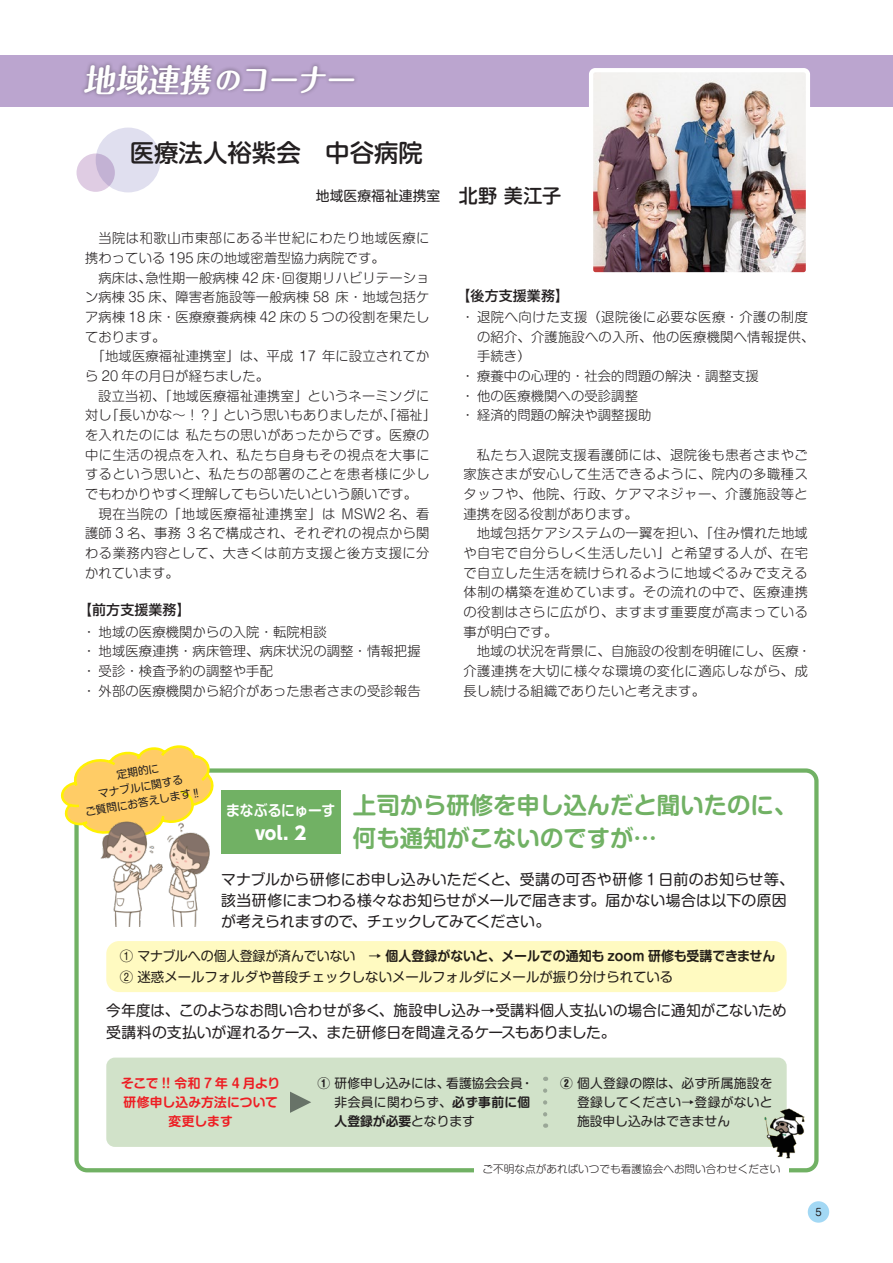
<style>
.page{position:relative;width:893px;height:1263px;background:#fff}
.page>*{position:absolute;margin:0;border:0;box-sizing:border-box;transform-origin:0 0}
.t1{font:700 31.95px "Maru Fo Pro";color:#fff}
.t2{font:500 24.45px "Shin M Go Pro";color:#231f20}
.t3{font:700 23.4px/33px "Shin M Go Pro De";color:#71b164}
.t4{font:800 17.85px "UD Shin Go NT Pro";color:#fff}
.t5{font:14.85px/21.3px "Shin M Go Pro";letter-spacing:.005em;color:#231f20}
.t6{font:700 14.85px "Shin M Go Pro De";letter-spacing:-.01em;color:#fff;scale:.93 1}
.t7{font:500 13.95px "Shin M Go Pro";letter-spacing:.01em;color:#231f20}
.t8{font:13.8px "Shin M Go Pro";color:#231f20}
.t9{font:300 13.35px/19.6px "Shin M Go Pro";letter-spacing:.015em;color:#231f20}
.t10{font:300 13.35px/19.6px "Shin M Go Pro";letter-spacing:.04em;color:#231f20}
.t11{font:700 13.35px "Shin M Go Pro De";color:#231f20}
.t12{font:300 13.35px "Shin M Go Pro";letter-spacing:.05em;color:#231f20}
.t13{font:13.35px "Shin M Go Pro";color:#231f20}
.t14{font:300 13.35px "Shin M Go Pro";letter-spacing:.055em;color:#231f20}
.t15{font:12.75px/19.2px "Shin M Go Pro";letter-spacing:.025em;color:#231f20;text-align:justify}
.t16{font:12.75px/19.2px "Shin M Go Pro";color:#231f20;text-align:right}
.t17{font:700 12.75px/19.2px "Shin M Go Pro De";letter-spacing:.005em;color:#ee1d23;text-align:center}
.t18{font:700 12.75px "Shin M Go Pro De";color:#231f20}
.t19{font:300 10.65px "Shin M Go Pro";color:#231f20}
.t20{font:10.65px/15.5px "Shin M Go Pro";color:#231f20;text-align:center}
.t21{font:10.2px "Shin M Go Pro";color:#231f20}
.s1{font-size:25.5px}
.s2{font-weight:500;font-size:19.2px}
.s3{font-family:"Shin M Go Pro";font-weight:400}
.s4{font-weight:700}
.s5{font-family:"Shin M Go Pro De";font-weight:700}
</style>
<div class="page">
<div style="left:808px;top:1201px;width:21px;height:22px;background:#a3d8f4;border-radius:50%"></div>
<div style="left:96px;top:128px;width:65px;height:64px;background:#e0dfef;border-radius:50%"></div>
<svg style="left:77px;top:153px;width:38px;height:39px"></svg>
<div style="left:0;top:55px;width:893px;height:51px;background:#bba5cf"></div>
<div style="left:80px;top:61px;width:279px;height:38px;background:#231f20;opacity:.5"></div>
<img style="left:594px;top:73px;width:211px;height:198px">
<div style="left:589px;top:68px;width:221px;height:208px;border:4px solid #fff;border-radius:4px"></div>
<div style="left:74px;top:768px;width:745px;height:404px;border:4px solid #71b164;border-radius:11px"></div>
<div style="left:221px;top:790px;width:119px;height:63px;background:#71b164"></div>
<div style="left:474px;top:1161px;width:315px;height:17px;background:#fff"></div>
<svg style="left:60px;top:745px;width:158px;height:98px"></svg>
<div style="left:106px;top:941px;width:681px;height:51px;background:#fffac1;border-radius:13px"></div>
<img style="left:98px;top:809px;width:116px;height:117px">
<div style="left:106px;top:1057px;width:681px;height:90px;background:#d1e2c9;border-radius:9px"></div>
<svg style="left:290px;top:1091px;width:21px;height:22px"></svg>
<svg style="left:543px;top:1090px;width:4px;height:38px"></svg>
<img style="left:764px;top:1104px;width:41px;height:55px">
<h1 class="t1" style="left:84px;top:54px;width:278px">地域連携<span class="s1">の</span>コーナー</h1>
<h2 class="t2" style="left:130px;top:133px;width:295px">医療法人裕紫会　中谷病院</h2>
<p class="t8" style="left:316px;top:184px;width:266px">地域医療福祉連携室 　<span class="s2">北野 美江子　</span></p>
<p class="t10" style="left:85px;top:227px;width:346px;text-indent:13px">当院は和歌山市東部にある半世紀にわたり地域医療に携わっている 195 床の地域密着型協力病院です。</p>
<p class="t9" style="left:98px;top:266px;width:333px">病床は、急性期一般病棟 42 床・回復期リハビリテーショ</p>
<p class="t9" style="left:85px;top:286px;width:346px">ン病棟 35 床、障害者施設等一般病棟 58 床・地域包括ケ</p>
<p class="t9" style="left:85px;top:306px;width:346px">ア病棟 18 床・医療療養病棟 42 床の 5 つの役割を果たし</p>
<p class="t9" style="left:85px;top:325px;width:82px">ております。</p>
<p class="t9" style="left:92px;top:345px;width:339px">「地域医療福祉連携室」は、平成 17 年に設立されてか</p>
<p class="t9" style="left:85px;top:365px;width:186px">ら 20 年の月日が経ちました。</p>
<p class="t9" style="left:98px;top:384px;width:333px">設立当初、「地域医療福祉連携室」というネーミングに</p>
<p class="t9" style="left:85px;top:404px;width:352px">対し「長いかな～！？」という思いもありましたが、「福祉」</p>
<p class="t9" style="left:85px;top:424px;width:346px">を入れたのには私たちの思いがあったからです。医療の</p>
<p class="t12" style="left:85px;top:444px;width:346px">中に生活の視点を入れ、私たち自身もその視点を大事に</p>
<p class="t12" style="left:85px;top:464px;width:346px">するという思いと、私たちの部署のことを患者様に少し</p>
<p class="t9" style="left:85px;top:483px;width:334px">でもわかりやすく理解してもらいたいという願いです。</p>
<p class="t14" style="left:98px;top:503px;width:333px">現在当院の「地域医療福祉連携室」は MSW2 名、看</p>
<p class="t9" style="left:85px;top:522px;width:346px">護師 3 名、事務 3 名で構成され、それぞれの視点から関</p>
<p class="t10" style="left:85px;top:542px;width:346px">わる業務内容として、大きくは前方支援と後方支援に分</p>
<p class="t9" style="left:85px;top:561px;width:95px">かれています。</p>
<p class="t7" style="left:78px;top:599px;width:114px">【前方支援業務】</p>
<p class="t9" style="left:83px;top:620px;width:340px">・地域の医療機関からの入院・転院相談<br>・地域医療連携・病床管理、病床状況の調整・情報把握・受診・検査予約の調整や手配<br>・外部の医療機関から紹介があった患者さまの受診報告</p>
<p class="t7" style="left:456px;top:284px;width:114px">【後方支援業務】</p>
<p class="t10" style="left:461px;top:306px;width:348px">・退院へ向けた支援（退院後に必要な医療・介護の制度</p>
<p class="t9" style="left:477px;top:325px;width:339px">の紹介、介護施設への入所、他の医療機関へ情報提供、</p>
<p class="t9" style="left:477px;top:345px;width:55px">手続き）</p>
<p class="t9" style="left:461px;top:365px;width:299px">・療養中の心理的・社会的問題の解決・調整支援</p>
<p class="t9" style="left:461px;top:384px;width:178px">・他の医療機関への受診調整</p>
<p class="t9" style="left:461px;top:404px;width:192px">・経済的問題の解決や調整援助</p>
<p class="t9" style="left:463px;top:443px;width:346px;text-align:justify;text-indent:13px">私たち入退院支援看護師には、退院後も患者さまやご家族さまが安心して生活できるように、院内の多職種スタッフや、他院、行政、ケアマネジャー、介護施設等と連携を図る役割があります。</p>
<p class="t9" style="left:463px;top:522px;width:346px;text-align:justify;text-indent:13px">地域包括ケアシステムの一翼を担い、「住み慣れた地域や自宅で自分らしく生活したい」と希望する人が、在宅で自立した生活を続けられるように地域ぐるみで支える体制の構築を進めています。その流れの中で、医療連携の役割はさらに広がり、ますます重要度が高まっている事が明白です。</p>
<p class="t9" style="left:463px;top:640px;width:349px;text-indent:13px">地域の状況を背景に、自施設の役割を明確にし、医療・介護連携を大切に様々な環境の変化に適応しながら、成長し続ける組織でありたいと考えます。</p>
<p class="t20" style="left:78px;top:773px;width:119px;rotate:-10deg">定期的に<br>マナブルに関する<br>ご質問にお答えします‼</p>
<p class="t6" style="left:226px;top:798px;width:119px">まなぶるにゅーす</p>
<h3 class="t4" style="left:255px;top:819px;width:53px">vol. 2</h3>
<h3 class="t3" style="left:353px;top:786px;width:446px">上司から研修を申し込んだと聞いたのに、何も通知がこないのですが…</h3>
<p class="t5" style="left:221px;top:866px;width:574px">マナブルから研修にお申し込みいただくと、受講の可否や研修 1 日前のお知らせ等、該当研修にまつわる様々なお知らせがメールで届きます。届かない場合は以下の原因が考えられますので、チェックしてみてください。</p>
<p class="t11" style="left:106px;top:945px;width:670px"><span class="s3">　① マナブルへの個人登録が済んでいない　→</span> 個人登録がないと、メールでの通知も ZOOM 研修も受講できません</p>
<p class="t13" style="left:106px;top:966px;width:568px">　② 迷惑メールフォルダや普段チェックしないメールフォルダにメールが振り分けられている</p>
<p class="t5" style="left:106px;top:998px;width:682px">今年度は、このようなお問い合わせが多く、施設申し込み→受講料個人支払いの場合に通知がこないため受講料の支払いが遅れるケース、また研修日を間違えるケースもありました。</p>
<p class="t17" style="left:121px;top:1072px;width:160px">そこで !! 令和 7 年 4 月より研修申し込み方法について変更します</p>
<p class="t16" style="left:318px;top:1072px;width:217px"><span class="s4">①</span> 研修申し込みには、看護協会会員・非会員に関わらず、<span class="s5">必ず事前に個</span></p>
<p class="t18" style="left:335px;top:1111px;width:142px">人登録が必要<span class="s3">となります</span></p>
<p class="t15" style="left:577px;top:1072px;width:197px;text-indent:-17px"><span class="s4">②</span> 個人登録の際は、必ず所属施設を登録してください→登録がないと施設申し込みはできません</p>
<p class="t19" style="left:483px;top:1161px;width:299px">ご不明な点があればいつでも看護協会へお問い合わせください</p>
<p class="t21" style="left:815px;top:1203px;width:8px">5</p>
</div>
